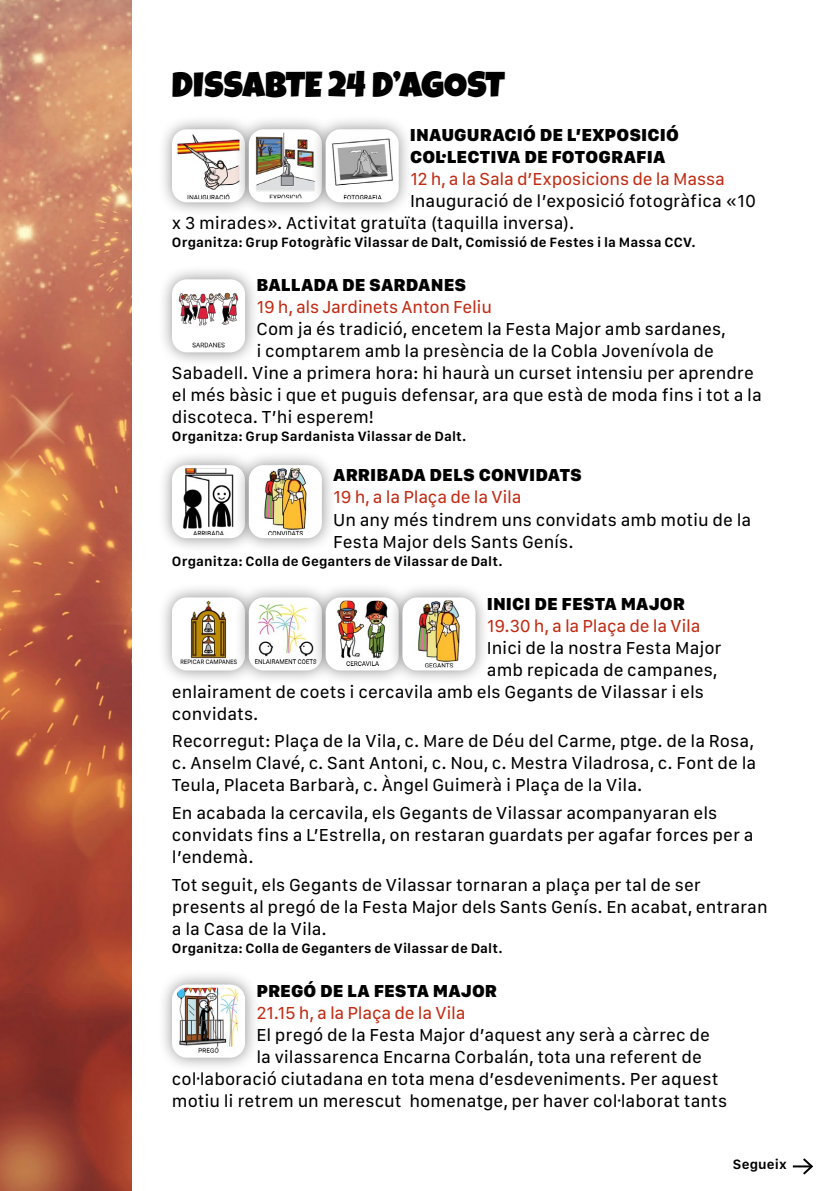
<style>
.page{position:relative;width:840px;height:1191px;background:#fff}
.page>*{position:absolute;margin:0;border:0;box-sizing:border-box;transform-origin:0 0}
.t1{font:36px "Luckiest Guy";color:#000}
.t2{font:18px/22px "SF Compact Text";color:#000}
.t3{font:18px "SF Compact Text";letter-spacing:-.015em;color:#c22c15}
.t4{font:900 18px/22px "SF Compact Text";letter-spacing:.005em;color:#000}
.t5{font:600 14px "SF Compact Text";letter-spacing:.01em;color:#000}
</style>
<div class="page">
<img style="left:0;top:0;width:131px;height:1191px">
<div style="left:157px;top:114px;width:102px;height:103px;background:#000;opacity:.45"></div>
<img style="left:173px;top:131px;width:61px;height:70px">
<div style="left:172px;top:129px;width:73px;height:73px;border:3px solid #fff;border-radius:13px"></div>
<div style="left:234px;top:114px;width:102px;height:103px;background:#000;opacity:.45"></div>
<img style="left:250px;top:131px;width:61px;height:70px">
<div style="left:249px;top:129px;width:73px;height:73px;border:3px solid #fff;border-radius:13px"></div>
<div style="left:311px;top:114px;width:102px;height:103px;background:#000;opacity:.45"></div>
<img style="left:327px;top:131px;width:70px;height:70px">
<div style="left:325px;top:129px;width:73px;height:73px;border:3px solid #fff;border-radius:13px"></div>
<div style="left:157px;top:264px;width:102px;height:103px;background:#000;opacity:.45"></div>
<img style="left:173px;top:281px;width:70px;height:67px">
<div style="left:172px;top:279px;width:73px;height:73px;border:3px solid #fff;border-radius:13px"></div>
<div style="left:157px;top:450px;width:102px;height:103px;background:#000;opacity:.45"></div>
<img style="left:173px;top:467px;width:61px;height:69px">
<div style="left:172px;top:465px;width:73px;height:73px;border:3px solid #fff;border-radius:13px"></div>
<div style="left:234px;top:450px;width:102px;height:103px;background:#000;opacity:.45"></div>
<img style="left:250px;top:467px;width:70px;height:69px">
<div style="left:249px;top:465px;width:73px;height:73px;border:3px solid #fff;border-radius:13px"></div>
<div style="left:157px;top:582px;width:102px;height:103px;background:#000;opacity:.45"></div>
<img style="left:176px;top:601px;width:58px;height:64px">
<div style="left:172px;top:597px;width:73px;height:73px;border:3px solid #fff;border-radius:13px"></div>
<div style="left:234px;top:582px;width:102px;height:103px;background:#000;opacity:.45"></div>
<div style="left:250px;top:599px;width:70px;height:70px;background:#fff;border-radius:13px"></div>
<img style="left:252px;top:599px;width:59px;height:65px">
<div style="left:249px;top:597px;width:73px;height:73px;border:3px solid #fff;border-radius:13px"></div>
<div style="left:311px;top:582px;width:102px;height:103px;background:#000;opacity:.45"></div>
<img style="left:328px;top:599px;width:59px;height:67px">
<div style="left:325px;top:597px;width:73px;height:73px;border:3px solid #fff;border-radius:13px"></div>
<div style="left:387px;top:582px;width:103px;height:103px;background:#000;opacity:.45"></div>
<img style="left:404px;top:600px;width:69px;height:68px">
<div style="left:402px;top:597px;width:73px;height:73px;border:3px solid #fff;border-radius:13px"></div>
<div style="left:157px;top:969px;width:102px;height:103px;background:#000;opacity:.45"></div>
<img style="left:173px;top:986px;width:70px;height:67px">
<div style="left:172px;top:984px;width:73px;height:73px;border:3px solid #fff;border-radius:13px"></div>
<svg style="left:792px;top:1158px;width:22px;height:17px"></svg>
<h1 class="t1" style="left:172px;top:61px;width:334px">DISSABTE 24 D’AGOST</h1>
<p class="t4" style="left:410px;top:124px;width:270px">INAUGURACIÓ DE L’EXPOSICIÓ<br>COL·LECTIVA DE FOTOGRAFIA</p>
<p class="t3" style="left:410px;top:169px;width:316px">12 h, a la Sala d’Exposicions de la Massa</p>
<p class="t2" style="left:172px;top:190px;width:585px;text-indent:238px">Inauguració de l’exposició fotogràfica «10 x 3 mirades». Activitat gratuïta (taquilla inversa).</p>
<p class="t5" style="left:172px;top:234px;width:525px">Organitza: Grup Fotogràfic Vilassar de Dalt, Comissió de Festes i la Massa CCV.</p>
<p class="t4" style="left:256px;top:274px;width:211px">BALLADA DE SARDANES</p>
<p class="t3" style="left:256px;top:297px;width:237px">19 h, als Jardinets Anton Feliu</p>
<p class="t2" style="left:256px;top:318px;width:470px">Com ja és tradició, encetem la Festa Major amb sardanes,</p>
<p class="t2" style="left:256px;top:340px;width:458px">i comptarem amb la presència de la Cobla Jovenívola de</p>
<p class="t2" style="left:172px;top:362px;width:583px">Sabadell. Vine a primera hora: hi haurà un curset intensiu per aprendre</p>
<p class="t2" style="left:172px;top:384px;width:591px">el més bàsic i que et puguis defensar, ara que està de moda fins i tot a la</p>
<p class="t2" style="left:172px;top:406px;width:203px">discoteca. T’hi esperem!</p>
<p class="t5" style="left:172px;top:428px;width:296px">Organitza: Grup Sardanista Vilassar de Dalt.</p>
<p class="t4" style="left:333px;top:464px;width:250px">ARRIBADA DELS CONVIDATS</p>
<p class="t3" style="left:333px;top:487px;width:190px">19 h, a la Plaça de la Vila</p>
<p class="t2" style="left:333px;top:508px;width:419px">Un any més tindrem uns convidats amb motiu de la<br>Festa Major dels Sants Genís.</p>
<p class="t5" style="left:172px;top:552px;width:332px">Organitza: Colla de Geganters de Vilassar de Dalt.</p>
<p class="t4" style="left:486px;top:592px;width:200px">INICI DE FESTA MAJOR</p>
<p class="t3" style="left:486px;top:615px;width:215px">19.30 h, a la Plaça de la Vila</p>
<p class="t2" style="left:486px;top:636px;width:236px">Inici de la nostra Festa Major</p>
<p class="t2" style="left:486px;top:658px;width:232px">amb repicada de campanes,</p>
<p class="t2" style="left:172px;top:680px;width:533px">enlairament de coets i cercavila amb els Gegants de Vilassar i els</p>
<p class="t2" style="left:172px;top:702px;width:88px">convidats.</p>
<p class="t2" style="left:172px;top:730px;width:585px">Recorregut: Plaça de la Vila, c. Mare de Déu del Carme, ptge. de la Rosa, c. Anselm Clavé, c. Sant Antoni, c. Nou, c. Mestra Viladrosa, c. Font de la<br>Teula, Placeta Barbarà, c. Àngel Guimerà i Plaça de la Vila.</p>
<p class="t2" style="left:172px;top:801px;width:582px">En acabada la cercavila, els Gegants de Vilassar acompanyaran els convidats fins a L’Estrella, on restaran guardats per agafar forces per a l’endemà.</p>
<p class="t2" style="left:172px;top:873px;width:597px">Tot seguit, els Gegants de Vilassar tornaran a plaça per tal de ser presents al pregó de la Festa Major dels Sants Genís. En acabat, entraran a la Casa de la Vila.</p>
<p class="t5" style="left:172px;top:939px;width:332px">Organitza: Colla de Geganters de Vilassar de Dalt.</p>
<p class="t4" style="left:256px;top:979px;width:242px">PREGÓ DE LA FESTA MAJOR</p>
<p class="t3" style="left:256px;top:1002px;width:210px">21.15 h, a la Plaça de la Vila</p>
<p class="t2" style="left:256px;top:1023px;width:455px">El pregó de la Festa Major d’aquest any serà a càrrec de</p>
<p class="t2" style="left:256px;top:1045px;width:447px">la vilassarenca Encarna Corbalán, tota una referent de</p>
<p class="t2" style="left:172px;top:1067px;width:547px">col·laboració ciutadana en tota mena d’esdeveniments. Per aquest</p>
<p class="t2" style="left:172px;top:1089px;width:556px">motiu li retrem un merescut homenatge, per haver col·laborat tants</p>
<p class="t5" style="left:732px;top:1156px;width:56px">Segueix</p>
</div>
